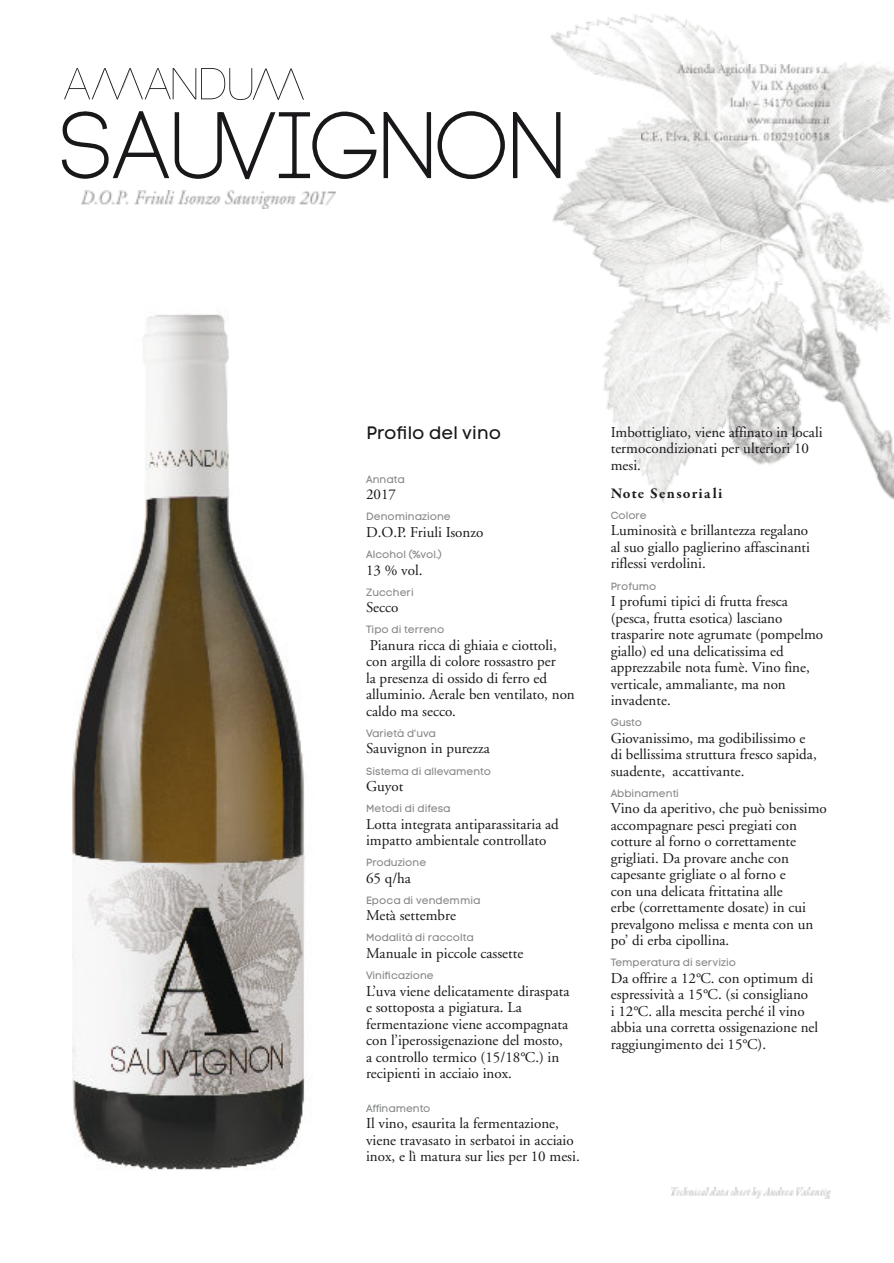
<style>
.page{position:relative;width:894px;height:1263px;background:#fff}
.page>*{position:absolute;margin:0;border:0;box-sizing:border-box;transform-origin:0 0}
.t1{font:18px "Code Pro LC";color:#1a171b}
.t2{font:15px/16.5px "Adobe Garamond";color:#1a171b}
.t3{font:700 15px "Garamond Premr Pro";letter-spacing:.085em;color:#1d1e1b}
.t4{font:10.5px "Code Pro LC";color:#87888a}
</style>
<div class="page">
<img style="left:550px;top:14px;width:343px;height:489px">
<svg style="left:64px;top:68px;width:240px;height:32px"></svg>
<img style="left:72px;top:314px;width:233px;height:856px">
<svg style="left:61px;top:107px;width:501px;height:77px"></svg>
<img style="left:641px;top:65px;width:189px;height:76px">
<img style="left:671px;top:1188px;width:159px;height:10px">
<img style="left:81px;top:190px;width:254px;height:18px">
<p class="t1" style="left:366px;top:426px;width:136px">Profilo del vino</p>
<p class="t4" style="left:366px;top:475px;width:40px">Annata</p>
<p class="t2" style="left:366px;top:488px;width:32px">2017</p>
<p class="t4" style="left:366px;top:513px;width:86px">Denominazione</p>
<p class="t2" style="left:366px;top:525px;width:119px">D.O.P. Friuli Isonzo</p>
<p class="t4" style="left:366px;top:550px;width:77px">Alcohol (%vol.)</p>
<p class="t2" style="left:366px;top:563px;width:58px">13 % vol.</p>
<p class="t4" style="left:366px;top:588px;width:49px">Zuccheri</p>
<p class="t2" style="left:366px;top:600px;width:34px">Secco</p>
<p class="t4" style="left:366px;top:625px;width:80px">Tipo di terreno</p>
<p class="t2" style="left:366px;top:638px;width:210px">Pianura ricca di ghiaia e ciottoli, con argilla di colore rossastro per<br>la presenza di ossido di ferro ed alluminio. Aerale ben ventilato, non caldo ma secco.</p>
<p class="t4" style="left:366px;top:729px;width:71px">Varietà d’uva</p>
<p class="t2" style="left:366px;top:742px;width:125px">Sauvignon in purezza</p>
<p class="t4" style="left:366px;top:767px;width:126px">Sistema di allevamento</p>
<p class="t2" style="left:366px;top:779px;width:39px">Guyot</p>
<p class="t4" style="left:366px;top:804px;width:86px">Metodi di difesa</p>
<p class="t2" style="left:366px;top:817px;width:194px">Lotta integrata antiparassitaria ad impatto ambientale controllato</p>
<p class="t4" style="left:366px;top:858px;width:62px">Produzione</p>
<p class="t2" style="left:366px;top:871px;width:46px">65 q/ha</p>
<p class="t4" style="left:366px;top:896px;width:116px">Epoca di vendemmia</p>
<p class="t2" style="left:366px;top:909px;width:91px">Metà settembre</p>
<p class="t4" style="left:366px;top:933px;width:109px">Modalità di raccolta</p>
<p class="t2" style="left:366px;top:946px;width:159px">Manuale in piccole cassette</p>
<p class="t4" style="left:366px;top:971px;width:69px">Vinificazione</p>
<p class="t2" style="left:366px;top:984px;width:205px">L’uva viene delicatamente diraspata e sottoposta a pigiatura. La fermentazione viene accompagnata con l’iperossigenazione del mosto, a controllo termico (15/18°C.) in recipienti in acciaio inox.</p>
<p class="t4" style="left:366px;top:1104px;width:66px">Affinamento</p>
<p class="t2" style="left:366px;top:1116px;width:215px">Il vino, esaurita la fermentazione, viene travasato in serbatoi in acciaio inox, e lì matura sur lies per 10 mesi.</p>
<p class="t2" style="left:610px;top:425px;width:213px">Imbottigliato, viene affinato in locali termocondizionati per ulteriori 10 mesi.</p>
<p class="t3" style="left:610px;top:487px;width:113px">Note Sensoriali</p>
<p class="t4" style="left:610px;top:511px;width:38px">Colore</p>
<p class="t2" style="left:610px;top:524px;width:201px">Luminosità e brillantezza regalano al suo giallo paglierino affascinanti riflessi verdolini.</p>
<p class="t4" style="left:610px;top:582px;width:47px">Profumo</p>
<p class="t2" style="left:610px;top:594px;width:214px">I profumi tipici di frutta fresca (pesca, frutta esotica) lasciano trasparire note agrumate (pompelmo giallo) ed una delicatissima ed apprezzabile nota fumè. Vino fine, verticale, ammaliante, ma non invadente.</p>
<p class="t4" style="left:610px;top:718px;width:33px">Gusto</p>
<p class="t2" style="left:610px;top:731px;width:207px">Giovanissimo, ma godibilissimo e di bellissima struttura fresco sapida, suadente, accattivante.</p>
<p class="t4" style="left:610px;top:789px;width:70px">Abbinamenti</p>
<p class="t2" style="left:610px;top:802px;width:217px">Vino da aperitivo, che può benissimo accompagnare pesci pregiati con cotture al forno o correttamente grigliati. Da provare anche con capesante grigliate o al forno e<br>con una delicata frittatina alle<br>erbe (correttamente dosate) in cui prevalgono melissa e menta con un po’ di erba cipollina.</p>
<p class="t4" style="left:610px;top:958px;width:127px">Temperatura di servizio</p>
<p class="t2" style="left:610px;top:971px;width:209px">Da offrire a 12°C. con optimum di espressività a 15°C. (si consigliano<br>i 12°C. alla mescita perché il vino abbia una corretta ossigenazione nel raggiungimento dei 15°C).</p>
</div>
